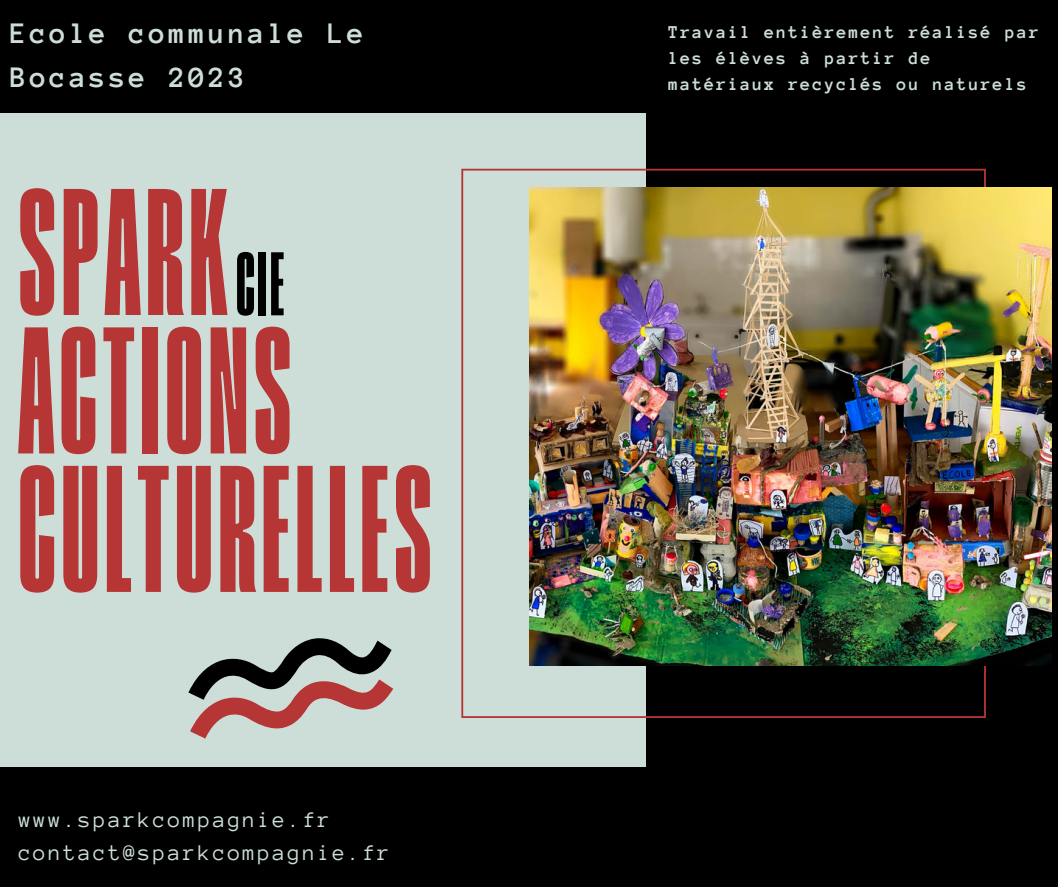
<style>
.page{position:relative;width:1058px;height:887px;background:#fff}
.page>*{position:absolute;margin:0;border:0;box-sizing:border-box;transform-origin:0 0}
.t1{font:900 180px/138.3px "Segment A Key";letter-spacing:.035em;color:#b63535}
.t2{font:900 90px "Segment A Key";color:#000}
.t3{font:700 30.45px/43.8px "Anonymous Pro";letter-spacing:.105em;color:#cdded9}
.t4{font:22.95px "Anonymous Pro";letter-spacing:.105em;color:#cdded9}
.t5{font:700 18.45px/25.8px "Anonymous Pro";letter-spacing:.105em;color:#cdded9}
</style>
<div class="page">
<div style="left:0;top:0;width:1058px;height:886px;background:#000"></div>
<div style="left:0;top:113px;width:645px;height:654px;background:#cdded9"></div>
<svg style="left:461px;top:169px;width:524px;height:549px"></svg>
<img style="left:529px;top:188px;width:522px;height:477px">
<svg style="left:188px;top:638px;width:205px;height:100px"></svg>
<p class="t3" style="left:10px;top:11px;width:355px">Ecole communale Le<br>Bocasse 2023</p>
<p class="t1" style="left:19px;top:184px;width:208px">SPARK</p>
<p class="t1" style="left:19px;top:322px;width:414px">ACTIONS<br>CULTURELLES</p>
<p class="t2" style="left:236px;top:231px;width:49px">CIE</p>
<p class="t4" style="left:19px;top:808px;width:313px">www.sparkcompagnie.fr</p>
<p class="t4" style="left:19px;top:840px;width:373px">contact@sparkcompagnie.fr</p>
<p class="t5" style="left:668px;top:19px;width:372px">Travail entièrement réalisé par les élèves à partir de matériaux recyclés ou naturels</p>
</div>
